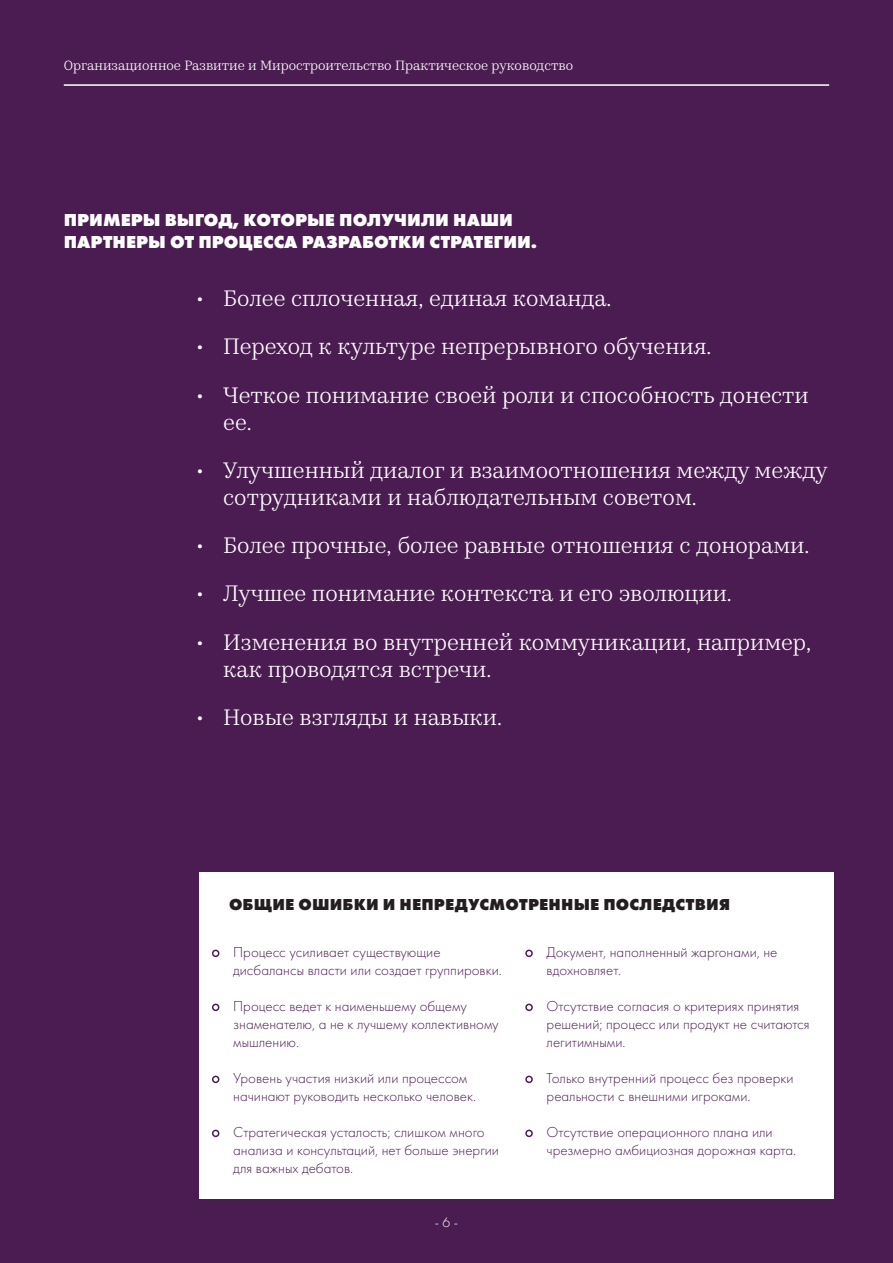
<style>
.page{position:relative;width:893px;height:1263px;background:#4b1c51}
.page>*{position:absolute;margin:0;border:0;box-sizing:border-box;transform-origin:0 0}
.t1{font:22.5px/27px "Kazimir Text";color:#fff}
.t2{font:800 18px/21.6px "Futura PT";color:#fff}
.t3{font:800 16.5px "Futura PT";letter-spacing:.01em;color:#231f20}
.t4{font:300 15px/18px "Futura PT";color:#4b1c51}
.t5{font:300 14.25px "Futura PT";color:#fff}
.t6{font:13.5px "Kazimir Text";color:#fff}
</style>
<div class="page">
<hr style="left:64px;top:84px;width:765px;height:2px;background:#fff">
<div style="left:199px;top:872px;width:634px;height:326px;background:#fff"></div>
<div style="left:212px;top:949px;width:7px;height:8px;border:2px solid #4b1c51;border-radius:50%"></div>
<div style="left:212px;top:1003px;width:7px;height:8px;border:2px solid #4b1c51;border-radius:50%"></div>
<div style="left:212px;top:1075px;width:7px;height:8px;border:2px solid #4b1c51;border-radius:50%"></div>
<div style="left:212px;top:1129px;width:7px;height:8px;border:2px solid #4b1c51;border-radius:50%"></div>
<div style="left:525px;top:949px;width:8px;height:8px;border:2px solid #4b1c51;border-radius:50%"></div>
<div style="left:525px;top:1003px;width:8px;height:8px;border:2px solid #4b1c51;border-radius:50%"></div>
<div style="left:525px;top:1075px;width:8px;height:8px;border:2px solid #4b1c51;border-radius:50%"></div>
<div style="left:525px;top:1129px;width:8px;height:8px;border:2px solid #4b1c51;border-radius:50%"></div>
<p class="t6" style="left:64px;top:55px;width:511px">Организационное Развитие и Миростроительство Практическое руководство</p>
<p class="t2" style="left:64px;top:209px;width:475px">ПРИМЕРЫ ВЫГОД, КОТОРЫЕ ПОЛУЧИЛИ НАШИ<br>ПАРТНЕРЫ ОТ ПРОЦЕССА РАЗРАБОТКИ СТРАТЕГИИ.</p>
<h1 class="t1" style="left:196px;top:283px;width:417px">• Более сплоченная, единая команда.</h1>
<h1 class="t1" style="left:196px;top:332px;width:517px">• Переход к культуре непрерывного обучения.</h1>
<h1 class="t1" style="left:223px;top:380px;width:587px;text-indent:-27px">• Четкое понимание своей роли и способность донести ее.</h1>
<h1 class="t1" style="left:223px;top:455px;width:606px;text-indent:-27px">• Улучшенный диалог и взаимоотношения между между сотрудниками и наблюдательным советом.</h1>
<h1 class="t1" style="left:196px;top:530px;width:615px">• Более прочные, более равные отношения с донорами.</h1>
<h1 class="t1" style="left:196px;top:579px;width:537px">• Лучшее понимание контекста и его эволюции.</h1>
<h1 class="t1" style="left:223px;top:627px;width:590px;text-indent:-27px">• Изменения во внутренней коммуникации, например, как проводятся встречи.</h1>
<h1 class="t1" style="left:196px;top:702px;width:307px">• Новые взгляды и навыки.</h1>
<p class="t3" style="left:229px;top:894px;width:503px">ОБЩИЕ ОШИБКИ И НЕПРЕДУСМОТРЕННЫЕ ПОСЛЕДСТВИЯ</p>
<p class="t4" style="left:233px;top:943px;width:270px">Процесс усиливает существующие дисбалансы власти или создает группировки.</p>
<p class="t4" style="left:233px;top:997px;width:267px">Процесс ведет к наименьшему общему знаменателю, а не к лучшему коллективному мышлению.</p>
<p class="t4" style="left:233px;top:1069px;width:244px">Уровень участия низкий или процессом начинают руководить несколько человек.</p>
<p class="t4" style="left:233px;top:1123px;width:267px">Стратегическая усталость; слишком много анализа и консультаций, нет больше энергии для важных дебатов.</p>
<p class="t4" style="left:547px;top:943px;width:232px">Документ, наполненный жаргонами, не вдохновляет.</p>
<p class="t4" style="left:547px;top:997px;width:265px">Отсутствие согласия о критериях принятия решений; процесс или продукт не считаются легитимными.</p>
<p class="t4" style="left:547px;top:1069px;width:248px">Только внутренний процесс без проверки реальности с внешними игроками.</p>
<p class="t4" style="left:547px;top:1123px;width:251px">Отсутствие операционного плана или чрезмерно амбициозная дорожная карта.</p>
<p class="t5" style="left:435px;top:1214px;width:24px">- 6 -</p>
</div>
